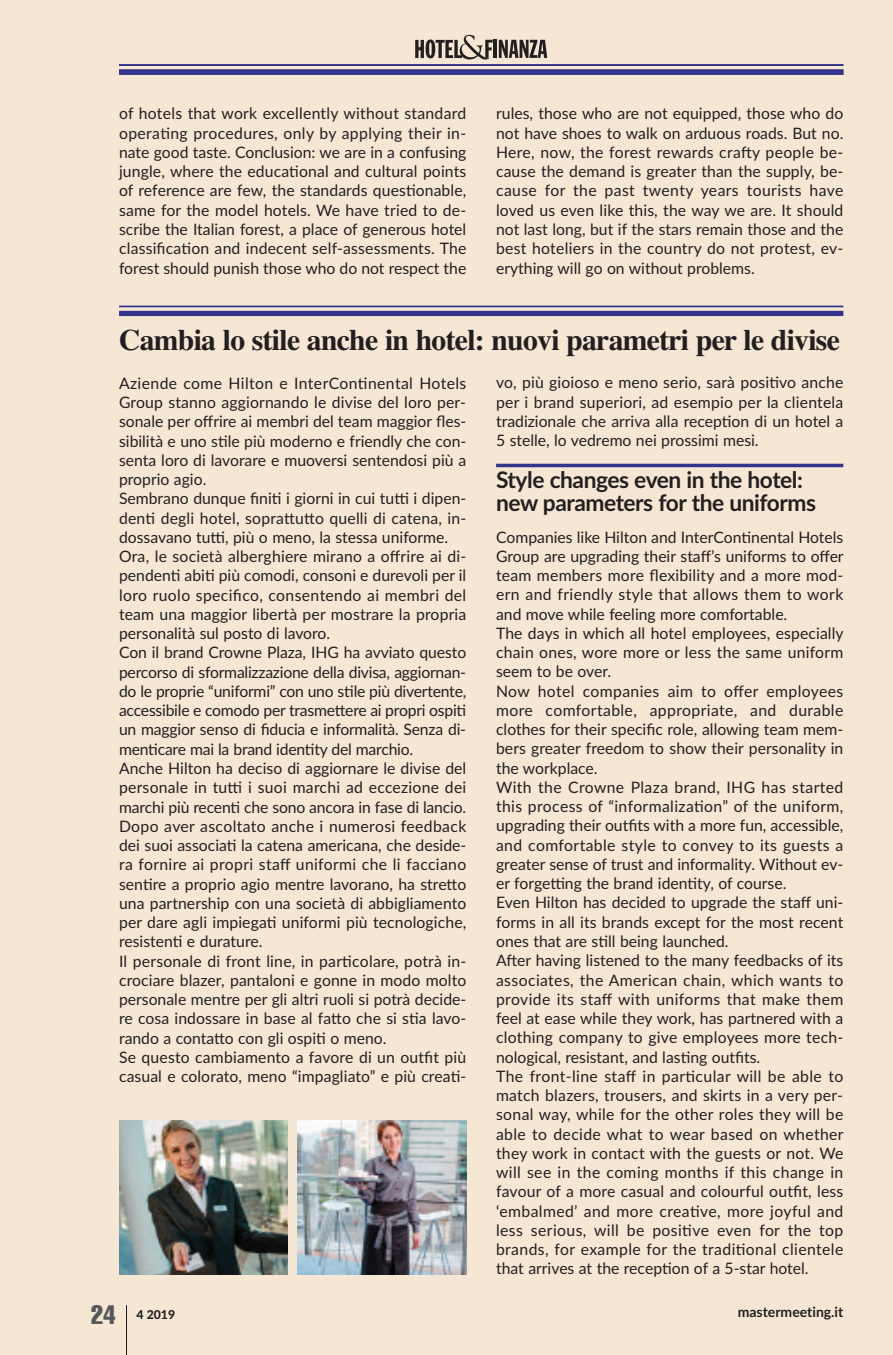
<style>
.page{position:relative;width:893px;height:1355px;background:#fff}
.page>*{position:absolute;margin:0;border:0;box-sizing:border-box;transform-origin:0 0}
.t1{font:700 29.75px "Times";letter-spacing:-.025em;color:#231f20}
.t2{font:extra-condensed 26.25px "Helvetica";color:#57585a}
.t3{font:700 22.75px/22.8px "Lato";letter-spacing:-.02em;color:#231f20}
.t4{font:15.75px/19.2px "Lato";color:#231f20;text-align:justify}
.t5{font:700 14px "Lato";color:#231f20}
.t6{font:800 12.25px "Lato";color:#231f20}
</style>
<div class="page">
<div style="left:0;top:0;width:893px;height:1354px;background:#f6e6d4"></div>
<hr style="left:494px;top:40px;width:3px;height:18px;background:#231f20">
<svg style="left:499px;top:40px;width:48px;height:18px"></svg>
<svg style="left:415px;top:35px;width:78px;height:24px"></svg>
<hr style="left:126px;top:1305px;width:1px;height:49px;background:#231f20">
<hr style="left:119px;top:64px;width:724px;height:2px;background:#35348d">
<div style="left:119px;top:69px;width:724px;height:6px;background:#35348d"></div>
<svg style="left:496px;top:463px;width:347px;height:4px"></svg>
<hr style="left:119px;top:305px;width:724px;height:2px;background:#35348d">
<div style="left:119px;top:311px;width:724px;height:5px;background:#35348d"></div>
<img style="left:119px;top:1120px;width:169px;height:154px">
<img style="left:298px;top:1120px;width:168px;height:154px">
<p class="t4" style="left:119px;top:104px;width:349px">of hotels that work excellently without standard operating procedures, only by applying their in&shy;nate good taste. Conclusion: we are in a confusing jungle, where the educational and cultural points of reference are few, the standards questionable, same for the model hotels. We have tried to de&shy;scribe the Italian forest, a place of generous hotel classification and indecent self-assessments. The forest should punish those who do not respect the</p>
<p class="t4" style="left:496px;top:104px;width:349px">rules, those who are not equipped, those who do not have shoes to walk on arduous roads. But no.<br>Here, now, the forest rewards crafty people be&shy;cause the demand is greater than the supply, be&shy;cause for the past twenty years tourists have loved us even like this, the way we are. It should not last long, but if the stars remain those and the best hoteliers in the country do not protest, ev&shy;erything will go on without problems.</p>
<h1 class="t1" style="left:119px;top:322px;width:722px">Cambia lo stile anche in hotel: nuovi parametri per le divise</h1>
<p class="t4" style="left:119px;top:374px;width:349px;text-align:left">Aziende come Hilton e InterContinental Hotels Group stanno aggiornando le divise del loro per&shy;sonale per offrire ai membri del team maggior fles&shy;sibilità e uno stile più moderno e friendly che con&shy;senta loro di lavorare e muoversi sentendosi più a proprio agio.<br>Sembrano dunque finiti i giorni in cui tutti i dipen&shy;denti degli hotel, soprattutto quelli di catena, in&shy;dossavano tutti, più o meno, la stessa uniforme.<br>Ora, le società alberghiere mirano a offrire ai di&shy;pendenti abiti più comodi, consoni e durevoli per il loro ruolo specifico, consentendo ai membri del team una maggior libertà per mostrare la propria personalità sul posto di lavoro.<br>Con il brand Crowne Plaza, IHG ha avviato questo percorso di sformalizzazione della divisa, aggiornan&shy;do le proprie “uniformi” con uno stile più divertente, accessibile e comodo per trasmettere ai propri ospiti un maggior senso di fiducia e informalità. Senza di&shy;menticare mai la brand identity del marchio.<br>Anche Hilton ha deciso di aggiornare le divise del personale in tutti i suoi marchi ad eccezione dei marchi più recenti che sono ancora in fase di lancio.<br>Dopo aver ascoltato anche i numerosi feedback dei suoi associati la catena americana, che deside&shy;ra fornire ai propri staff uniformi che li facciano sentire a proprio agio mentre lavorano, ha stretto una partnership con una società di abbigliamento per dare agli impiegati uniformi più tecnologiche, resistenti e durature.<br>Il personale di front line, in particolare, potrà in&shy;crociare blazer, pantaloni e gonne in modo molto personale mentre per gli altri ruoli si potrà decide&shy;re cosa indossare in base al fatto che si stia lavo&shy;rando a contatto con gli ospiti o meno.<br>Se questo cambiamento a favore di un outfit più casual e colorato, meno “impagliato” e più creati-</p>
<p class="t4" style="left:496px;top:373px;width:349px">vo, più gioioso e meno serio, sarà positivo anche per i brand superiori, ad esempio per la clientela tradizionale che arriva alla reception di un hotel a 5 stelle, lo vedremo nei prossimi mesi.</p>
<h3 class="t3" style="left:496px;top:469px;width:321px">Style changes even in the hotel: new parameters for the uniforms</h3>
<p class="t4" style="left:496px;top:527px;width:349px;text-align:left">Companies like Hilton and InterContinental Hotels Group are upgrading their staff’s uniforms to offer team members more flexibility and a more mod&shy;ern and friendly style that allows them to work and move while feeling more comfortable.<br>The days in which all hotel employees, especially chain ones, wore more or less the same uniform seem to be over.<br>Now hotel companies aim to offer employees more comfortable, appropriate, and durable clothes for their specific role, allowing team mem&shy;bers greater freedom to show their personality in the workplace.<br>With the Crowne Plaza brand, IHG has started this process of “informalization” of the uniform, upgrading their outfits with a more fun, accessible, and comfortable style to convey to its guests a greater sense of trust and informality. Without ev&shy;er forgetting the brand identity, of course.<br>Even Hilton has decided to upgrade the staff uni&shy;forms in all its brands except for the most recent ones that are still being launched.<br>After having listened to the many feedbacks of its associates, the American chain, which wants to provide its staff with uniforms that make them feel at ease while they work, has partnered with a clothing company to give employees more tech&shy;nological, resistant, and lasting outfits.<br>The front-line staff in particular will be able to match blazers, trousers, and skirts in a very per&shy;sonal way, while for the other roles they will be able to decide what to wear based on whether they work in contact with the guests or not. We will see in the coming months if this change in favour of a more casual and colourful outfit, less ‘embalmed’ and more creative, more joyful and less serious, will be positive even for the top brands, for example for the traditional clientele that arrives at the reception of a 5-star hotel.</p>
<h2 class="t2" style="left:91px;top:1305px;width:26px">24</h2>
<p class="t6" style="left:136px;top:1307px;width:40px">4 2019</p>
<p class="t5" style="left:738px;top:1303px;width:107px">mastermeeting.it</p>
</div>
